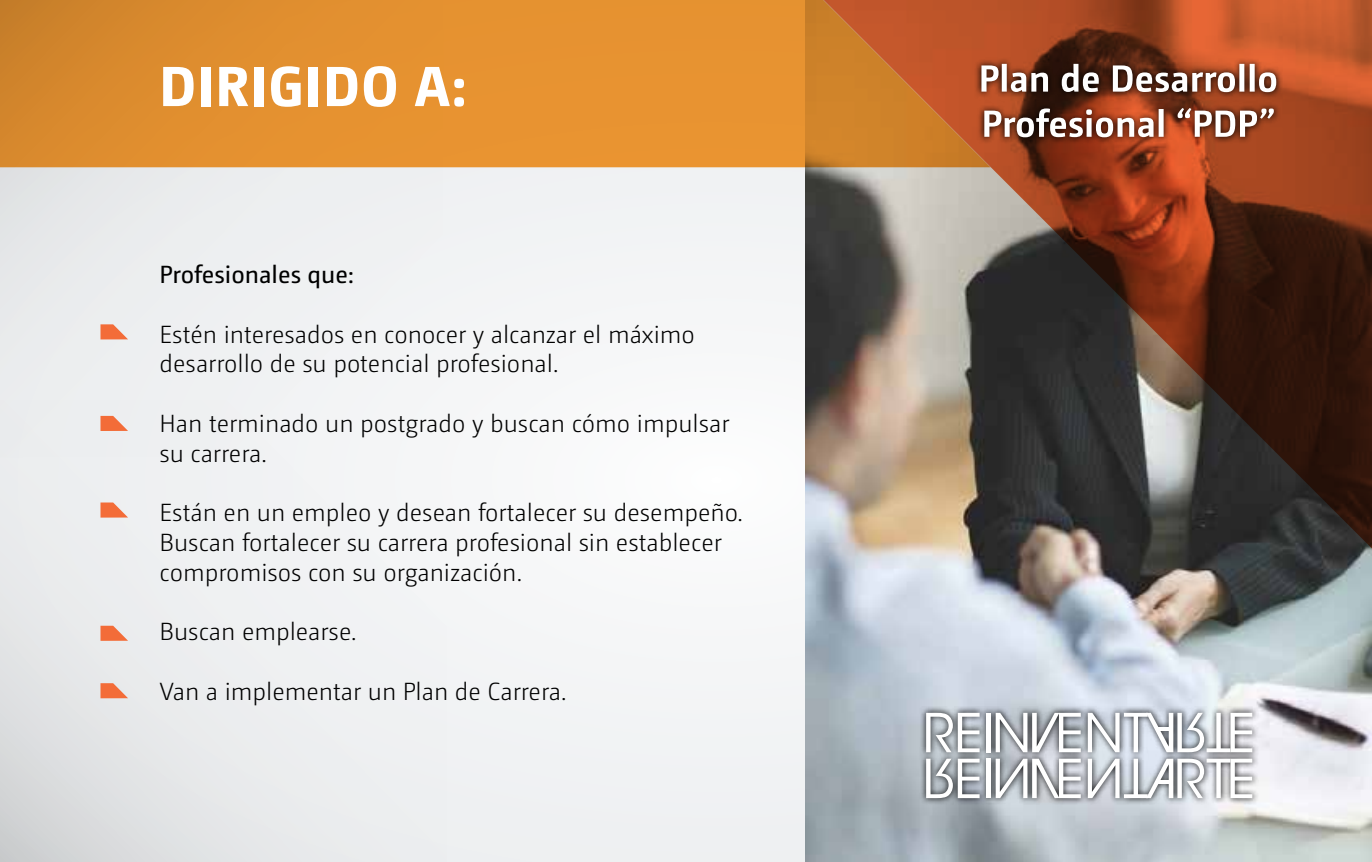
<style>
.page{position:relative;width:1372px;height:862px;background:#fff}
.page>*{position:absolute;margin:0;border:0;box-sizing:border-box;transform-origin:0 0}
.t1{font:800 56.25px "Camingo Dos Pro";letter-spacing:.025em;color:#fff}
.t2{font:300 24.75px/29.7px "Camingo Dos Pro";color:#000}
.t3{font:24.75px "Camingo Dos Pro";color:#000}
</style>
<div class="page">
<div style="left:0;top:0;width:1371px;height:861px;background:#f4f5f6"></div>
<svg style="left:0;top:167px;width:443px;height:191px"></svg>
<div style="left:0;top:400px;width:446px;height:461px;background:linear-gradient(to right,#e3e4e6,#f4f5f6)"></div>
<img style="left:805px;top:548px;width:566px;height:313px">
<svg style="left:804px;top:0;width:567px;height:548px;background:#705041"></svg>
<svg style="left:0;top:0;width:990px;height:167px;background:#dd892e"></svg>
<svg style="left:919px;top:705px;width:339px;height:99px;background:#b8bdc4"></svg>
<svg style="left:926px;top:712px;width:53px;height:39px"></svg>
<hr style="left:986px;top:712px;width:4px;height:39px;background:#fff">
<svg style="left:995px;top:712px;width:85px;height:39px"></svg>
<svg style="left:1087px;top:712px;width:165px;height:39px"></svg>
<svg style="left:1155px;top:726px;width:17px;height:4px"></svg>
<svg style="left:926px;top:758px;width:53px;height:39px"></svg>
<hr style="left:986px;top:758px;width:4px;height:39px;background:#fff">
<svg style="left:995px;top:758px;width:85px;height:39px"></svg>
<svg style="left:1087px;top:758px;width:165px;height:39px"></svg>
<hr style="left:1155px;top:780px;width:17px;height:3px;background:#fff">
<svg style="left:100px;top:324px;width:28px;height:15px"></svg>
<svg style="left:100px;top:415px;width:28px;height:16px"></svg>
<svg style="left:100px;top:502px;width:28px;height:15px"></svg>
<svg style="left:100px;top:625px;width:28px;height:15px"></svg>
<svg style="left:100px;top:682px;width:28px;height:16px"></svg>
<svg style="left:974px;top:57px;width:309px;height:86px;background:#8e3c1d"></svg>
<svg style="left:984px;top:108px;width:289px;height:29px"></svg>
<svg style="left:981px;top:64px;width:295px;height:28px"></svg>
<h1 class="t1" style="left:159px;top:52px;width:307px">DIRIGIDO A:</h1>
<p class="t3" style="left:159px;top:260px;width:195px">Profesionales que:</p>
<p class="t2" style="left:159px;top:319px;width:537px">Estén interesados en conocer y alcanzar el máximo desarrollo de su potencial profesional.</p>
<p class="t2" style="left:159px;top:408px;width:571px">Han terminado un postgrado y buscan cómo impulsar su carrera.</p>
<p class="t2" style="left:159px;top:497px;width:585px">Están en un empleo y desean fortalecer su desempeño.<br>Buscan fortalecer su carrera profesional sin establecer compromisos con su organización.</p>
<p class="t2" style="left:159px;top:616px;width:199px">Buscan emplearse.</p>
<p class="t2" style="left:159px;top:675px;width:408px">Van a implementar un Plan de Carrera.</p>
</div>
